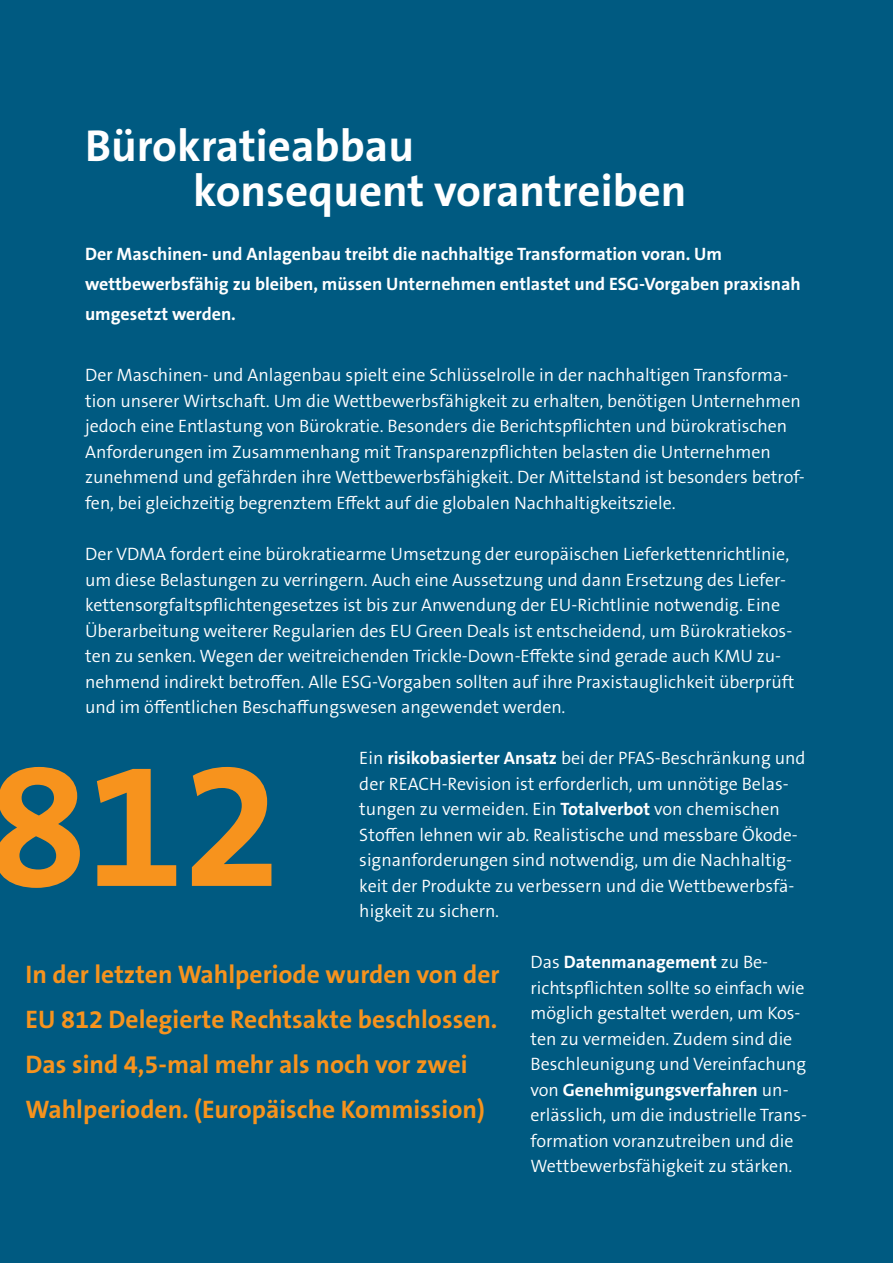
<style>
.page{position:relative;width:893px;height:1263px;background:#005a81}
.page>*{position:absolute;margin:0;border:0;box-sizing:border-box;transform-origin:0 0}
.t1{font:700 180px "The Sans B Plus W7";color:#f7931d}
.t2{font:700 45px/45px "The Sans B Plus W7";color:#fff}
.t3{font:700 25.5px/45px "The Sans B Plus W7";color:#f7931d}
.t4{font:300 18px/25.5px "The Sans B Plus W4";color:#fff}
.t5{font:700 18px/30px "The Sans B Plus W7";color:#fff}
.s1{font-family:"The Sans B Plus W7";font-weight:700}
.s2{font-family:"The Sans B Plus W4";font-weight:300}
</style>
<div class="page">
<h2 class="t2" style="left:193px;top:123px;width:495px;text-indent:-108px">Bürokratieabbau<br>konsequent vorantreiben</h2>
<p class="t5" style="left:85px;top:239px;width:717px">Der Maschinen- und Anlagenbau treibt die nachhaltige Transformation voran. Um wettbewerbsfähig zu bleiben, müssen Unternehmen entlastet und ESG-Vorgaben praxisnah umgesetzt werden.</p>
<p class="t4" style="left:85px;top:363px;width:721px">Der Maschinen- und Anlagenbau spielt eine Schlüsselrolle in der nachhaltigen Transforma&shy;tion unserer Wirtschaft. Um die Wettbewerbsfähigkeit zu erhalten, benötigen Unternehmen jedoch eine Entlastung von Bürokratie. Besonders die Berichtspflichten und bürokratischen Anforderungen im Zusammenhang mit Transparenzpflichten belasten die Unternehmen zunehmend und gefährden ihre Wettbewerbsfähigkeit. Der Mittelstand ist besonders betrof&shy;fen, bei gleichzeitig begrenztem Effekt auf die globalen Nachhaltigkeitsziele.</p>
<p class="t4" style="left:85px;top:541px;width:711px">Der VDMA fordert eine bürokratiearme Umsetzung der europäischen Lieferkettenrichtlinie, um diese Belastungen zu verringern. Auch eine Aussetzung und dann Ersetzung des Liefer&shy;kettensorgfaltspflichtengesetzes ist bis zur Anwendung der EU-Richtlinie notwendig. Eine Überarbeitung weiterer Regularien des EU Green Deals ist entscheidend, um Bürokratiekos&shy;ten zu senken. Wegen der weitreichenden Trickle-Down-Effekte sind gerade auch KMU zu&shy;nehmend indirekt betroffen. Alle ESG-Vorgaben sollten auf ihre Praxistauglichkeit überprüft und im öffentlichen Beschaffungswesen angewendet werden.</p>
<p class="t4" style="left:359px;top:745px;width:448px">Ein <span class="s1">risikobasierter Ansatz</span> bei der PFAS-Beschränkung und der REACH-Revision ist erforderlich, um unnötige Belas&shy;tungen zu vermeiden. Ein <span class="s1">Totalverbot</span> von chemischen Stoffen lehnen wir ab. Realistische und messbare Ökode&shy;signanforderungen sind notwendig, um die Nachhaltig&shy;keit der Produkte zu verbessern und die Wettbewerbsfä&shy;higkeit zu sichern.</p>
<p class="t5" style="left:530px;top:947px;width:239px"><span class="s2">Das</span> Datenmanagement <span class="s2">zu Be-</span></p>
<p class="t4" style="left:530px;top:975px;width:277px">richtspflichten sollte so einfach wie möglich gestaltet werden, um Kos&shy;ten zu vermeiden. Zudem sind die Beschleunigung und Vereinfachung</p>
<p class="t5" style="left:530px;top:1075px;width:260px"><span class="s2">von</span> Genehmigungsverfahren <span class="s2">un-</span></p>
<p class="t4" style="left:530px;top:1102px;width:278px">erlässlich, um die industrielle Trans&shy;formation voranzutreiben und die<br>Wettbewerbsfähigkeit zu stärken.</p>
<h1 class="t1" style="left:-12px;top:709px;width:295px">812</h1>
<h3 class="t3" style="left:26px;top:952px;width:475px">In der letzten Wahlperiode wurden von der EU 812 Delegierte Rechtsakte beschlossen.<br>Das sind 4,5-mal mehr als noch vor zwei Wahlperioden. (Europäische Kommission)</h3>
</div>
